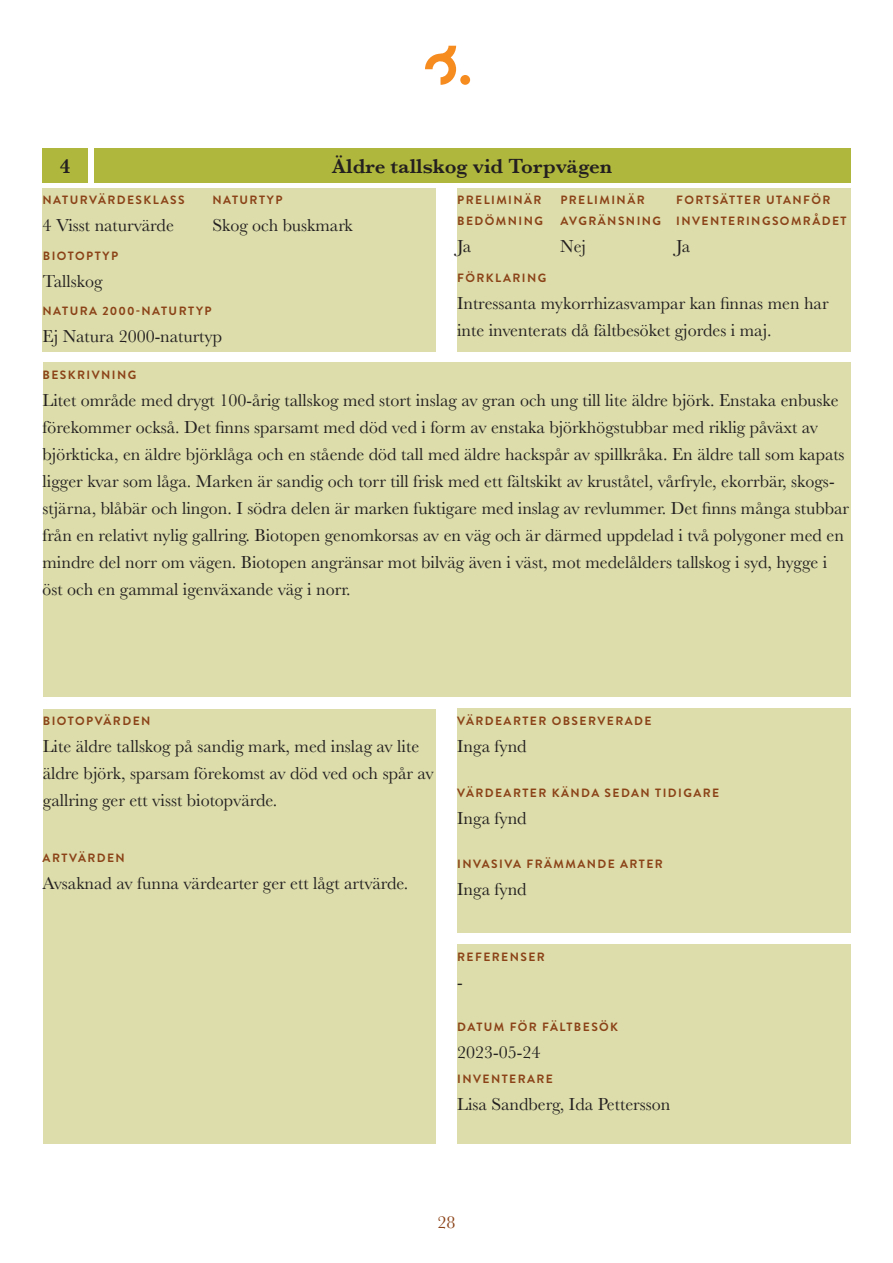
<style>
.page{position:relative;width:893px;height:1263px;background:#fff}
.page>*{position:absolute;margin:0;border:0;box-sizing:border-box;transform-origin:0 0}
.Rubrik4{font:600 21px "Baskerville";color:#231f20}
.Brödtext{font:18px/27px "Baskerville";color:#231f20}
.t1{font:18px "Baskerville";color:#8b4217}
.Faktaruta_rubrik{font:700 12px/21px "Brandon Grotesque";letter-spacing:.12em;color:#8b4217}
</style>
<div class="page">
<div style="left:460px;top:75px;width:10px;height:10px;background:#f68b1f;border-radius:50%"></div>
<svg style="left:425px;top:46px;width:31px;height:39px"></svg>
<div style="left:43px;top:710px;width:393px;height:434px;background:#dcddab"></div>
<div style="left:457px;top:944px;width:393px;height:200px;background:#dcddab"></div>
<div style="left:43px;top:362px;width:807px;height:334px;background:#dcddab"></div>
<div style="left:457px;top:189px;width:393px;height:163px;background:#dcddab"></div>
<div style="left:43px;top:189px;width:393px;height:163px;background:#dcddab"></div>
<div style="left:43px;top:149px;width:45px;height:34px;background:#afb73c"></div>
<div style="left:94px;top:149px;width:756px;height:34px;background:#afb73c"></div>
<div style="left:457px;top:709px;width:393px;height:224px;background:#dcddab"></div>
<p class="Rubrik4" style="left:60px;top:154px;width:12px">4</p>
<p class="Rubrik4" style="left:332px;top:154px;width:282px">Äldre tallskog vid Torpvägen</p>
<p class="Faktaruta_rubrik" style="left:43px;top:190px;width:143px">NATURVÄRDESKLASS</p>
<p class="Brödtext" style="left:43px;top:212px;width:133px">4 Visst naturvärde</p>
<p class="Faktaruta_rubrik" style="left:43px;top:245px;width:77px">BIOTOPTYP</p>
<p class="Brödtext" style="left:43px;top:268px;width:61px">Tallskog</p>
<p class="Faktaruta_rubrik" style="left:212px;top:190px;width:72px">NATURTYP</p>
<p class="Brödtext" style="left:212px;top:212px;width:142px">Skog och buskmark</p>
<p class="Faktaruta_rubrik" style="left:43px;top:300px;width:170px">NATURA 2000-NATURTYP</p>
<p class="Brödtext" style="left:43px;top:323px;width:181px">Ej Natura 2000-naturtyp</p>
<p class="Faktaruta_rubrik" style="left:457px;top:190px;width:87px">PRELIMINÄR<br>BEDÖMNING</p>
<p class="Brödtext" style="left:457px;top:233px;width:16px">Ja</p>
<p class="Faktaruta_rubrik" style="left:560px;top:190px;width:102px">PRELIMINÄR<br>AVGRÄNSNING</p>
<p class="Brödtext" style="left:560px;top:233px;width:27px">Nej</p>
<p class="Faktaruta_rubrik" style="left:676px;top:190px;width:172px">FORTSÄTTER UTANFÖR<br>INVENTERINGSOMRÅDET</p>
<p class="Brödtext" style="left:676px;top:233px;width:16px">Ja</p>
<p class="Faktaruta_rubrik" style="left:457px;top:268px;width:91px">FÖRKLARING</p>
<p class="Brödtext" style="left:457px;top:290px;width:373px">Intressanta mykorrhizasvampar kan finnas men har inte inventerats då fältbesöket gjordes i maj.</p>
<p class="Faktaruta_rubrik" style="left:43px;top:364px;width:95px">BESKRIVNING</p>
<p class="Brödtext" style="left:43px;top:387px;width:808px">Litet område med drygt 100-årig tallskog med stort inslag av gran och ung till lite äldre björk. Enstaka enbuske förekommer också. Det finns sparsamt med död ved i form av enstaka björkhögstubbar med riklig påväxt av björkticka, en äldre björklåga och en stående död tall med äldre hackspår av spillkråka. En äldre tall som kapats ligger kvar som låga. Marken är sandig och torr till frisk med ett fältskikt av kruståtel, vårfryle, ekorrbär, skogs&shy;stjärna, blåbär och lingon. I södra delen är marken fuktigare med inslag av revlummer. Det finns många stubbar från en relativt nylig gallring. Biotopen genomkorsas av en väg och är därmed uppdelad i två polygoner med en mindre del norr om vägen. Biotopen angränsar mot bilväg även i väst, mot medelålders tallskog i syd, hygge i öst och en gammal igenväxande väg i norr.</p>
<p class="Faktaruta_rubrik" style="left:43px;top:710px;width:109px">BIOTOPVÄRDEN</p>
<p class="Brödtext" style="left:43px;top:732px;width:392px">Lite äldre tallskog på sandig mark, med inslag av lite äldre björk, sparsam förekomst av död ved och spår av gallring ger ett visst biotopvärde.</p>
<p class="Faktaruta_rubrik" style="left:43px;top:848px;width:84px">ARTVÄRDEN</p>
<p class="Brödtext" style="left:43px;top:870px;width:367px">Avsaknad av funna värdearter ger ett lågt artvärde.</p>
<p class="Faktaruta_rubrik" style="left:457px;top:710px;width:196px">VÄRDEARTER OBSERVERADE</p>
<p class="Brödtext" style="left:457px;top:732px;width:71px">Inga fynd</p>
<p class="Faktaruta_rubrik" style="left:457px;top:783px;width:263px">VÄRDEARTER KÄNDA SEDAN TIDIGARE</p>
<p class="Brödtext" style="left:457px;top:805px;width:71px">Inga fynd</p>
<p class="Faktaruta_rubrik" style="left:457px;top:853px;width:207px">INVASIVA FRÄMMANDE ARTER</p>
<p class="Brödtext" style="left:457px;top:876px;width:71px">Inga fynd</p>
<p class="Faktaruta_rubrik" style="left:457px;top:946px;width:89px">REFERENSER</p>
<p class="Brödtext" style="left:457px;top:968px;width:7px">-</p>
<p class="Faktaruta_rubrik" style="left:457px;top:1016px;width:162px">DATUM FÖR FÄLTBESÖK</p>
<p class="Brödtext" style="left:457px;top:1039px;width:85px">2023-05-24</p>
<p class="Faktaruta_rubrik" style="left:457px;top:1068px;width:97px">INVENTERARE</p>
<p class="Brödtext" style="left:457px;top:1090px;width:215px">Lisa Sandberg, Ida Pettersson</p>
<p class="t1" style="left:437px;top:1211px;width:19px">28</p>
</div>
